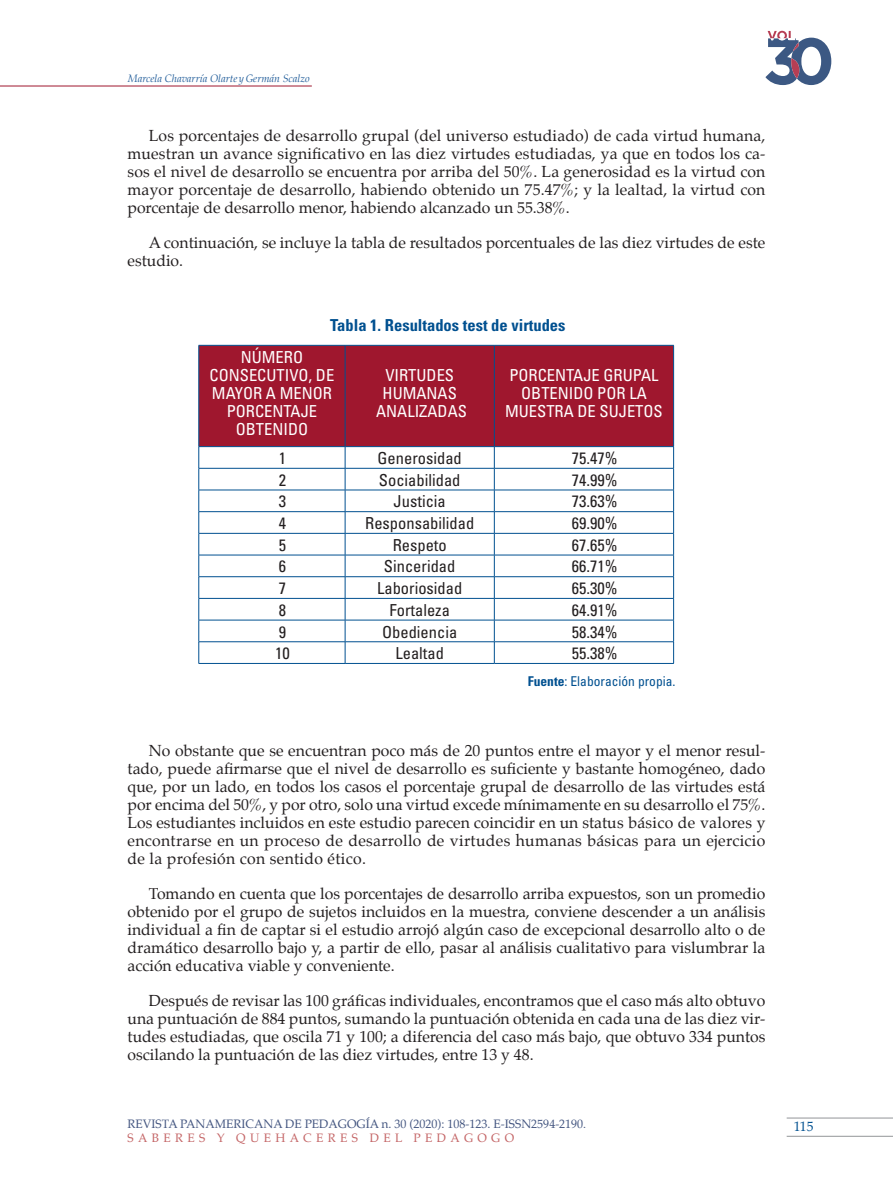
<style>
.page{position:relative;width:893px;height:1191px;background:#fff}
.page>*{position:absolute;margin:0;border:0;box-sizing:border-box;transform-origin:0 0}
.t1{font:condensed 16.5px "Univers";color:#231f20}
.t2{font:condensed 16.5px/18px "Univers";color:#fff;text-align:center}
.t3{font:700 condensed 16.5px "Univers";color:#005090}
.t4{font:15.75px/18px "Palatino";color:#231f20;text-align:justify}
.Cabecitas{font:condensed 13.5px "Univers";color:#005090}
.t5{font:13.5px "Palatino";color:#005090}
.t6{font:12px "Palatino";color:#435580}
.t7{font:12px "Palatino";letter-spacing:.36em;color:#c46566}
.AUTORES_1{font:italic 10.5px "Palatino";color:#245f9b}
.s1{font-weight:700}
.s2{font-size:11.1px}
</style>
<div class="page">
<hr style="left:787px;top:1117px;width:106px;height:1px;background:#939598">
<hr style="left:787px;top:1135px;width:106px;height:1px;background:#939598">
<div style="left:200px;top:346px;width:473px;height:100px;background:#9f172e"></div>
<hr style="left:199px;top:345px;width:146px;height:1px;background:#005090">
<hr style="left:199px;top:345px;width:1px;height:101px;background:#005090">
<hr style="left:345px;top:345px;width:149px;height:1px;background:#005090">
<hr style="left:345px;top:345px;width:1px;height:101px;background:#005090">
<hr style="left:494px;top:345px;width:180px;height:1px;background:#005090">
<hr style="left:494px;top:345px;width:1px;height:101px;background:#005090">
<hr style="left:673px;top:345px;width:1px;height:101px;background:#005090">
<hr style="left:199px;top:446px;width:146px;height:1px;background:#005090">
<hr style="left:345px;top:446px;width:149px;height:1px;background:#005090">
<hr style="left:494px;top:446px;width:180px;height:1px;background:#005090">
<hr style="left:199px;top:468px;width:146px;height:1px;background:#005090">
<hr style="left:345px;top:468px;width:149px;height:1px;background:#005090">
<hr style="left:494px;top:468px;width:180px;height:1px;background:#005090">
<hr style="left:199px;top:490px;width:146px;height:1px;background:#005090">
<hr style="left:345px;top:490px;width:149px;height:1px;background:#005090">
<hr style="left:494px;top:490px;width:180px;height:1px;background:#005090">
<hr style="left:199px;top:511px;width:146px;height:1px;background:#005090">
<hr style="left:345px;top:511px;width:149px;height:1px;background:#005090">
<hr style="left:494px;top:511px;width:180px;height:1px;background:#005090">
<hr style="left:199px;top:533px;width:146px;height:1px;background:#005090">
<hr style="left:345px;top:533px;width:149px;height:1px;background:#005090">
<hr style="left:494px;top:533px;width:180px;height:1px;background:#005090">
<hr style="left:199px;top:555px;width:146px;height:1px;background:#005090">
<hr style="left:345px;top:555px;width:149px;height:1px;background:#005090">
<hr style="left:494px;top:555px;width:180px;height:1px;background:#005090">
<hr style="left:199px;top:576px;width:146px;height:1px;background:#005090">
<hr style="left:345px;top:576px;width:149px;height:1px;background:#005090">
<hr style="left:494px;top:576px;width:180px;height:1px;background:#005090">
<hr style="left:199px;top:598px;width:146px;height:1px;background:#005090">
<hr style="left:345px;top:598px;width:149px;height:1px;background:#005090">
<hr style="left:494px;top:598px;width:180px;height:1px;background:#005090">
<hr style="left:199px;top:620px;width:146px;height:1px;background:#005090">
<hr style="left:345px;top:620px;width:149px;height:1px;background:#005090">
<hr style="left:494px;top:620px;width:180px;height:1px;background:#005090">
<hr style="left:199px;top:641px;width:146px;height:1px;background:#005090">
<svg style="left:199px;top:447px;width:1px;height:216px"></svg>
<hr style="left:345px;top:641px;width:149px;height:1px;background:#005090">
<svg style="left:345px;top:447px;width:1px;height:216px"></svg>
<hr style="left:494px;top:641px;width:180px;height:1px;background:#005090">
<svg style="left:494px;top:447px;width:1px;height:216px"></svg>
<svg style="left:673px;top:447px;width:1px;height:216px"></svg>
<hr style="left:199px;top:663px;width:146px;height:1px;background:#005090">
<hr style="left:345px;top:663px;width:149px;height:1px;background:#005090">
<hr style="left:494px;top:663px;width:180px;height:1px;background:#005090">
<hr style="left:0;top:86px;width:312px;height:1px;background:#9f172e">
<svg style="left:765px;top:31px;width:66px;height:54px"></svg>
<p class="AUTORES_1" style="left:128px;top:72px;width:184px">Marcela Chavarría Olarte y Germán Scalzo</p>
<p class="t4" style="left:128px;top:127px;width:639px;text-indent:21px">Los porcentajes de desarrollo grupal (del universo estudiado) de cada virtud humana, muestran un avance significativo en las diez virtudes estudiadas, ya que en todos los ca&shy;sos el nivel de desarrollo se encuentra por arriba del 50%. La generosidad es la virtud con mayor porcentaje de desarrollo, habiendo obtenido un 75.47%; y la lealtad, la virtud con porcentaje de desarrollo menor, habiendo alcanzado un 55.38%.</p>
<p class="t4" style="left:128px;top:234px;width:639px;text-indent:21px">A continuación, se incluye la tabla de resultados porcentuales de las diez virtudes de este estudio.</p>
<p class="t3" style="left:330px;top:315px;width:237px">Tabla 1. Resultados test de virtudes</p>
<p class="t2" style="left:210px;top:348px;width:126px">NÚMERO<br>CONSECUTIVO, DE<br>MAYOR A MENOR<br>PORCENTAJE<br>OBTENIDO</p>
<p class="t2" style="left:385px;top:366px;width:70px">VIRTUDES</p>
<p class="t2" style="left:383px;top:384px;width:76px">HUMANAS</p>
<p class="t2" style="left:376px;top:402px;width:92px">ANALIZADAS</p>
<p class="t2" style="left:505px;top:366px;width:159px">PORCENTAJE GRUPAL<br>OBTENIDO POR LA<br>MUESTRA DE SUJETOS</p>
<p class="t1" style="left:279px;top:448px;width:9px">1</p>
<p class="t1" style="left:378px;top:448px;width:86px">Generosidad</p>
<p class="t1" style="left:572px;top:448px;width:47px">75.47%</p>
<p class="t1" style="left:279px;top:469px;width:9px">2</p>
<p class="t1" style="left:379px;top:469px;width:83px">Sociabilidad</p>
<p class="t1" style="left:572px;top:469px;width:47px">74.99%</p>
<p class="t1" style="left:279px;top:491px;width:9px">3</p>
<p class="t1" style="left:394px;top:491px;width:54px">Justicia</p>
<p class="t1" style="left:572px;top:491px;width:47px">73.63%</p>
<p class="t1" style="left:279px;top:513px;width:9px">4</p>
<p class="t1" style="left:365px;top:513px;width:111px">Responsabilidad</p>
<p class="t1" style="left:572px;top:513px;width:47px">69.90%</p>
<p class="t1" style="left:279px;top:534px;width:9px">5</p>
<p class="t1" style="left:393px;top:534px;width:56px">Respeto</p>
<p class="t1" style="left:572px;top:534px;width:47px">67.65%</p>
<p class="t1" style="left:279px;top:556px;width:9px">6</p>
<p class="t1" style="left:384px;top:556px;width:73px">Sinceridad</p>
<p class="t1" style="left:572px;top:556px;width:47px">66.71%</p>
<p class="t1" style="left:279px;top:578px;width:9px">7</p>
<p class="t1" style="left:377px;top:578px;width:87px">Laboriosidad</p>
<p class="t1" style="left:572px;top:578px;width:47px">65.30%</p>
<p class="t1" style="left:279px;top:599px;width:9px">8</p>
<p class="t1" style="left:389px;top:599px;width:62px">Fortaleza</p>
<p class="t1" style="left:572px;top:599px;width:47px">64.91%</p>
<p class="t1" style="left:279px;top:621px;width:9px">9</p>
<p class="t1" style="left:382px;top:621px;width:77px">Obediencia</p>
<p class="t1" style="left:572px;top:621px;width:47px">58.34%</p>
<p class="t1" style="left:275px;top:643px;width:16px">10</p>
<p class="t1" style="left:395px;top:643px;width:50px">Lealtad</p>
<p class="t1" style="left:572px;top:643px;width:47px">55.38%</p>
<p class="Cabecitas" style="left:528px;top:672px;width:149px"><span class="s1">Fuente</span>: Elaboración propia.</p>
<p class="t4" style="left:128px;top:743px;width:639px;text-indent:21px">No obstante que se encuentran poco más de 20 puntos entre el mayor y el menor resul&shy;tado, puede afirmarse que el nivel de desarrollo es suficiente y bastante homogéneo, dado que, por un lado, en todos los casos el porcentaje grupal de desarrollo de las virtudes está por encima del 50%, y por otro, solo una virtud excede mínimamente en su desarrollo el 75%.<br>Los estudiantes incluidos en este estudio parecen coincidir en un status básico de valores y encontrarse en un proceso de desarrollo de virtudes humanas básicas para un ejercicio de la profesión con sentido ético.</p>
<p class="t4" style="left:128px;top:886px;width:639px;text-indent:21px">Tomando en cuenta que los porcentajes de desarrollo arriba expuestos, son un promedio obtenido por el grupo de sujetos incluidos en la muestra, conviene descender a un análisis individual a fin de captar si el estudio arrojó algún caso de excepcional desarrollo alto o de dramático desarrollo bajo y, a partir de ello, pasar al análisis cualitativo para vislumbrar la acción educativa viable y conveniente.</p>
<p class="t4" style="left:128px;top:993px;width:639px;text-indent:21px">Después de revisar las 100 gráficas individuales, encontramos que el caso más alto obtuvo una puntuación de 884 puntos, sumando la puntuación obtenida en cada una de las diez vir&shy;tudes estudiadas, que oscila 71 y 100; a diferencia del caso más bajo, que obtuvo 334 puntos oscilando la puntuación de las diez virtudes, entre 13 y 48.</p>
<p class="t6" style="left:128px;top:1115px;width:460px">REVISTA PANAMERICANA DE PEDAGOGÍA n. 30 (2020): 108-123. E-ISSN2594-2190<span class="s2">.</span></p>
<p class="t7" style="left:128px;top:1130px;width:388px">SABERES Y QUEHACERES DEL PEDAGOGO</p>
<p class="t5" style="left:794px;top:1117px;width:21px">115</p>
</div>
